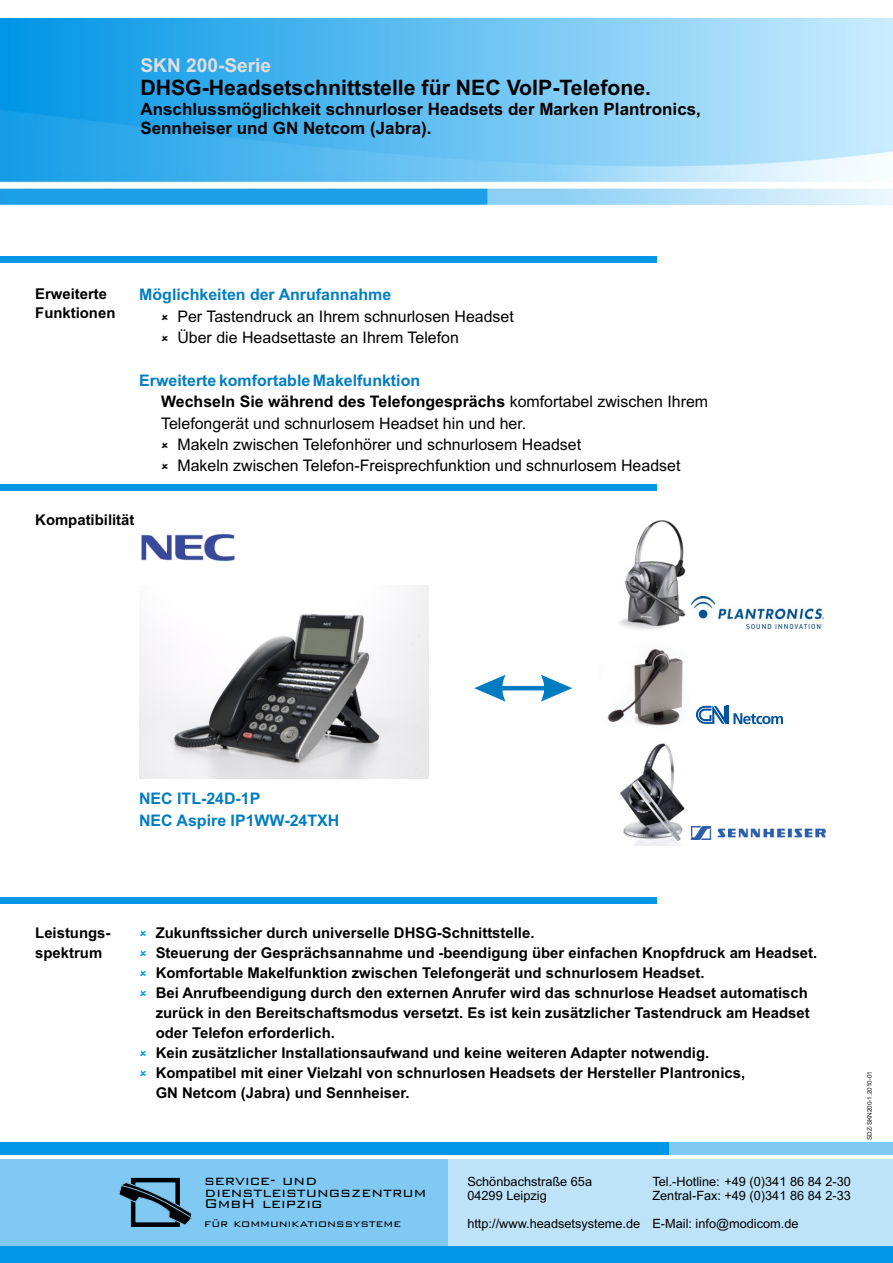
<style>
.page{position:relative;width:893px;height:1263px;background:#fff}
.page>*{position:absolute;margin:0;border:0;box-sizing:border-box;transform-origin:0 0}
.t1{font:700 21.3px "Arial";color:#000}
.t2{font:700 19.2px "Arial";color:#dedede}
.t3{font:300 17.1px "Bank Gothic BT";color:#000}
.t4{font:700 16.95px/19px "Arial";color:#000}
.t5{font:15.9px/21.5px "Arial";color:#000}
.t6{font:700 15.9px/21.5px "Arial";color:#007dc2}
.t7{font:700 15.9px "Arial";color:#000}
.t8{font:700 14.85px/20px "Arial";color:#000}
.t9{font:300 13.2px "Bank Gothic BT";color:#000}
.t10{font:12.75px/14.2px "Arial";color:#000}
.t11{font:6.45px "Arial";color:#1f1a17}
.s1{font-weight:400}
</style>
<div class="page">
<img style="left:607px;top:648px;width:76px;height:78px">
<svg style="left:696px;top:705px;width:87px;height:20px"></svg>
<svg style="left:136px;top:1142px;width:520px;height:1px"></svg>
<div style="left:0;top:256px;width:656px;height:6px;background:#0396e6"></div>
<div style="left:0;top:1159px;width:893px;height:104px;background:#0095e6"></div>
<div style="left:0;top:1158px;width:893px;height:87px;background:#fff;opacity:.5"></div>
<div style="left:0;top:1143px;width:893px;height:12px;background:#0396e6"></div>
<div style="left:669px;top:1142px;width:224px;height:13px;background:#80caf2"></div>
<div style="left:131px;top:1178px;width:49px;height:49px;border:4px solid #000"></div>
<svg style="left:118px;top:1182px;width:74px;height:44px;background:#53839e"></svg>
<div style="left:0;top:897px;width:656px;height:6px;background:#0396e6"></div>
<svg style="left:474px;top:675px;width:98px;height:27px"></svg>
<img style="left:619px;top:743px;width:73px;height:103px">
<img style="left:619px;top:520px;width:73px;height:110px">
<img style="left:692px;top:597px;width:131px;height:32px">
<img style="left:692px;top:826px;width:134px;height:14px">
<div style="left:0;top:484px;width:656px;height:6px;background:#0396e6"></div>
<img style="left:0;top:18px;width:893px;height:186px">
<img style="left:139px;top:585px;width:289px;height:193px">
<img style="left:140px;top:534px;width:95px;height:27px">
<p class="t2" style="left:140px;top:58px;width:132px">SKN 200-Serie</p>
<h1 class="t1" style="left:140px;top:80px;width:512px">DHSG-Headsetschnittstelle für NEC VoIP-Telefone.</h1>
<p class="t4" style="left:140px;top:101px;width:562px">Anschlussmöglichkeit schnurloser Headsets der Marken Plantronics,<br>Sennheiser und GN Netcom (Jabra).</p>
<p class="t8" style="left:35px;top:285px;width:82px">Erweiterte<br>Funktionen</p>
<p class="t6" style="left:139px;top:285px;width:253px">Möglichkeiten der Anrufannahme</p>
<p class="t5" style="left:177px;top:307px;width:338px">Per Tastendruck an Ihrem schnurlosen Headset<br>Über die Headsettaste an Ihrem Telefon</p>
<p class="t6" style="left:139px;top:371px;width:282px">Erweiterte komfortable Makelfunktion</p>
<p class="t7" style="left:161px;top:395px;width:549px">Wechseln Sie während des Telefongesprächs <span class="s1">komfortabel zwischen Ihrem</span></p>
<p class="t5" style="left:161px;top:414px;width:367px">Telefongerät und schnurlosem Headset hin und her.</p>
<p class="t5" style="left:177px;top:435px;width:405px">Makeln zwischen Telefonhörer und schnurlosem Headset</p>
<p class="t5" style="left:177px;top:456px;width:505px">Makeln zwischen Telefon-Freisprechfunktion und schnurlosem Headset</p>
<p class="t8" style="left:35px;top:511px;width:101px">Kompatibilität</p>
<p class="t6" style="left:139px;top:789px;width:202px">NEC ITL-24D-1P<br>NEC Aspire IP1WW-24TXH</p>
<p class="t8" style="left:35px;top:924px;width:77px">Leistungs&shy;spektrum</p>
<p class="t8" style="left:156px;top:924px;width:663px">Zukunftssicher durch universelle DHSG-Schnittstelle.<br>Steuerung der Gesprächsannahme und -beendigung über einfachen Knopfdruck am Headset.<br>Komfortable Makelfunktion zwischen Telefongerät und schnurlosem Headset.<br>Bei Anrufbeendigung durch den externen Anrufer wird das schnurlose Headset automatisch zurück in den Bereitschaftsmodus versetzt. Es ist kein zusätzlicher Tastendruck am Headset oder Telefon erforderlich.<br>Kein zusätzlicher Installationsaufwand und keine weiteren Adapter notwendig.<br>Kompatibel mit einer Vielzahl von schnurlosen Headsets der Hersteller Plantronics,<br>GN Netcom (Jabra) und Sennheiser.</p>
<p class="t3" style="left:204px;top:1172px;width:115px">service- und</p>
<p class="t3" style="left:204px;top:1184px;width:224px">dienstleistungszentrum</p>
<p class="t3" style="left:204px;top:1195px;width:120px">GmbH leipzig</p>
<p class="t9" style="left:204px;top:1217px;width:198px">für kommunikationssysteme</p>
<p class="t10" style="left:467px;top:1175px;width:126px">Schönbachstraße 65a<br>04299 Leipzig</p>
<p class="t10" style="left:467px;top:1218px;width:174px">http://www.headsetsysteme.de</p>
<p class="t10" style="left:652px;top:1175px;width:200px">Tel.-Hotline: +49 (0)341 86 84 2-30<br>Zentral-Fax: +49 (0)341 86 84 2-33</p>
<p class="t10" style="left:652px;top:1218px;width:148px">E-Mail: info@modicom.de</p>
<p class="t11" style="left:867px;top:1140px;width:71px;rotate:-90deg">SDZ-SKN200-1.2010-01</p>
</div>
